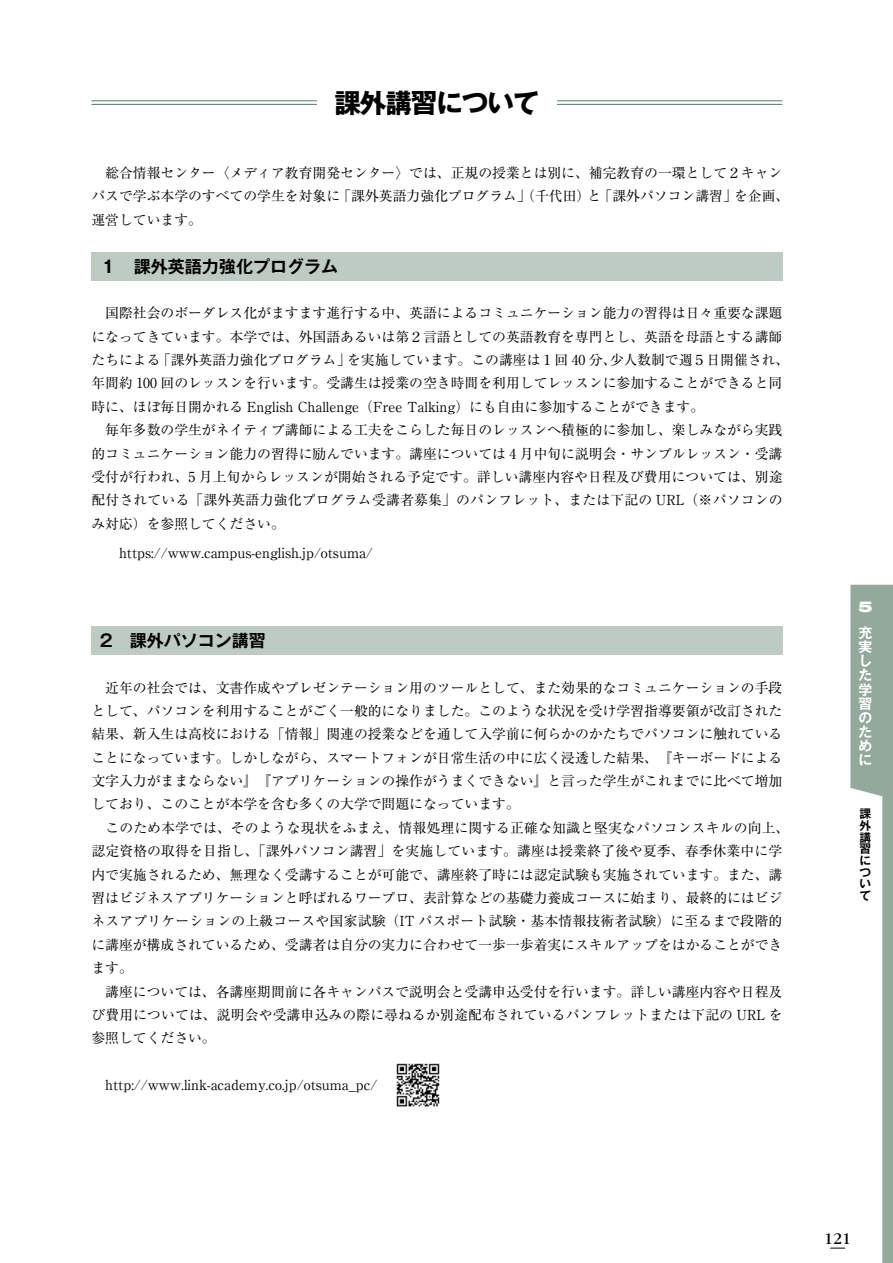
<style>
.page{position:relative;width:893px;height:1263px;background:#fff}
.page>*{position:absolute;margin:0;border:0;box-sizing:border-box;transform-origin:0 0}
.t1{font:700 26.55px "Gothic MB101 Pr 6 N";letter-spacing:-.04em;color:#000}
.t2{font:700 16.95px "Gothic MB101 Pr 6 N De";color:#000}
.t3{font:16.95px "Garamond";color:#000}
.t4{font:900 expanded 14.85px "Helvetica Neue";color:#fff}
.t5{font:13.8px/23.4px "Ryumin Pr 6 N";color:#000}
.t6{font:700 13.8px/14.1px "Gothic MB101 Pr 6 N De";color:#fff;text-align:justify}
.t7{font:700 11.7px/11.7px "Gothic MB101 Pr 6 N De";color:#000;text-align:justify}
</style>
<div class="page">
<hr style="left:91px;top:100px;width:691px;height:1px;background:#547a63">
<hr style="left:91px;top:104px;width:691px;height:1px;background:#547a63">
<div style="left:317px;top:89px;width:239px;height:27px;background:#fff"></div>
<div style="left:91px;top:252px;width:691px;height:28px;background:#becbc3"></div>
<div style="left:91px;top:627px;width:691px;height:28px;background:#becbc3"></div>
<img style="left:396px;top:1063px;width:44px;height:44px">
<svg style="left:830px;top:585px;width:63px;height:678px"></svg>
<h1 class="t1" style="left:334px;top:81px;width:207px">課外講習について</h1>
<p class="t5" style="left:91px;top:160px;width:699px">　総合情報センター〈メディア教育開発センター〉では、正規の授業とは別に、補完教育の一環として２キャンパスで学ぶ本学のすべての学生を対象に「課外英語力強化プログラム」（千代田）と「課外パソコン講習」を企画、運営しています。</p>
<p class="t2" style="left:100px;top:252px;width:240px">１　課外英語力強化プログラム</p>
<p class="t5" style="left:91px;top:301px;width:699px">　国際社会のボーダレス化がますます進行する中、英語によるコミュニケーション能力の習得は日々重要な課題になってきています。本学では、外国語あるいは第２言語としての英語教育を専門とし、英語を母語とする講師たちによる「課外英語力強化プログラム」を実施しています。この講座は１回 40 分、少人数制で週５日開催され、年間約 100 回のレッスンを行います。受講生は授業の空き時間を利用してレッスンに参加することができると同時に、ほぼ毎日開かれる English Challenge（Free Talking）にも自由に参加することができます。<br>　毎年多数の学生がネイティブ講師による工夫をこらした毎日のレッスンへ積極的に参加し、楽しみながら実践的コミュニケーション能力の習得に励んでいます。講座については 4 月中旬に説明会・サンプルレッスン・受講受付が行われ、5 月上旬からレッスンが開始される予定です。詳しい講座内容や日程及び費用については、別途配付されている「課外英語力強化プログラム受講者募集」のパンフレット、または下記の URL（※パソコンのみ対応）を参照してください。</p>
<p class="t5" style="left:91px;top:541px;width:283px">　　https://www.campus-english.jp/otsuma/</p>
<p class="t2" style="left:100px;top:626px;width:167px">2　課外パソコン講習</p>
<p class="t5" style="left:91px;top:675px;width:699px">　近年の社会では、文書作成やプレゼンテーション用のツールとして、また効果的なコミュニケーションの手段として、パソコンを利用することがごく一般的になりました。このような状況を受け学習指導要領が改訂された結果、新入生は高校における「情報」関連の授業などを通して入学前に何らかのかたちでパソコンに触れていることになっています。しかしながら、スマートフォンが日常生活の中に広く浸透した結果、『キーボードによる文字入力がままならない』『アプリケーションの操作がうまくできない』と言った学生がこれまでに比べて増加しており、このことが本学を含む多くの大学で問題になっています。<br>　このため本学では、そのような現状をふまえ、情報処理に関する正確な知識と堅実なパソコンスキルの向上、認定資格の取得を目指し、「課外パソコン講習」を実施しています。講座は授業終了後や夏季、春季休業中に学内で実施されるため、無理なく受講することが可能で、講座終了時には認定試験も実施されています。また、講習はビジネスアプリケーションと呼ばれるワープロ、表計算などの基礎力養成コースに始まり、最終的にはビジネスアプリケーションの上級コースや国家試験（IT パスポート試験・基本情報技術者試験）に至るまで段階的に講座が構成されているため、受講者は自分の実力に合わせて一歩一歩着実にスキルアップをはかることができます。<br>　講座については、各講座期間前に各キャンパスで説明会と受講申込受付を行います。詳しい講座内容や日程及び費用については、説明会や受講申込みの際に尋ねるか別途配布されているパンフレットまたは下記の URL を参照してください。</p>
<p class="t5" style="left:91px;top:1072px;width:301px">　http://www.link-academy.co.jp/otsuma_pc/　</p>
<p class="t4" style="left:858px;top:597px;width:16px">5</p>
<p class="t6" style="left:858px;top:625px;width:15px">充実した学習のために</p>
<p class="t7" style="left:860px;top:807px;width:13px">課外講習について</p>
<p class="t3" style="left:824px;top:1229px;width:29px">121</p>
</div>
